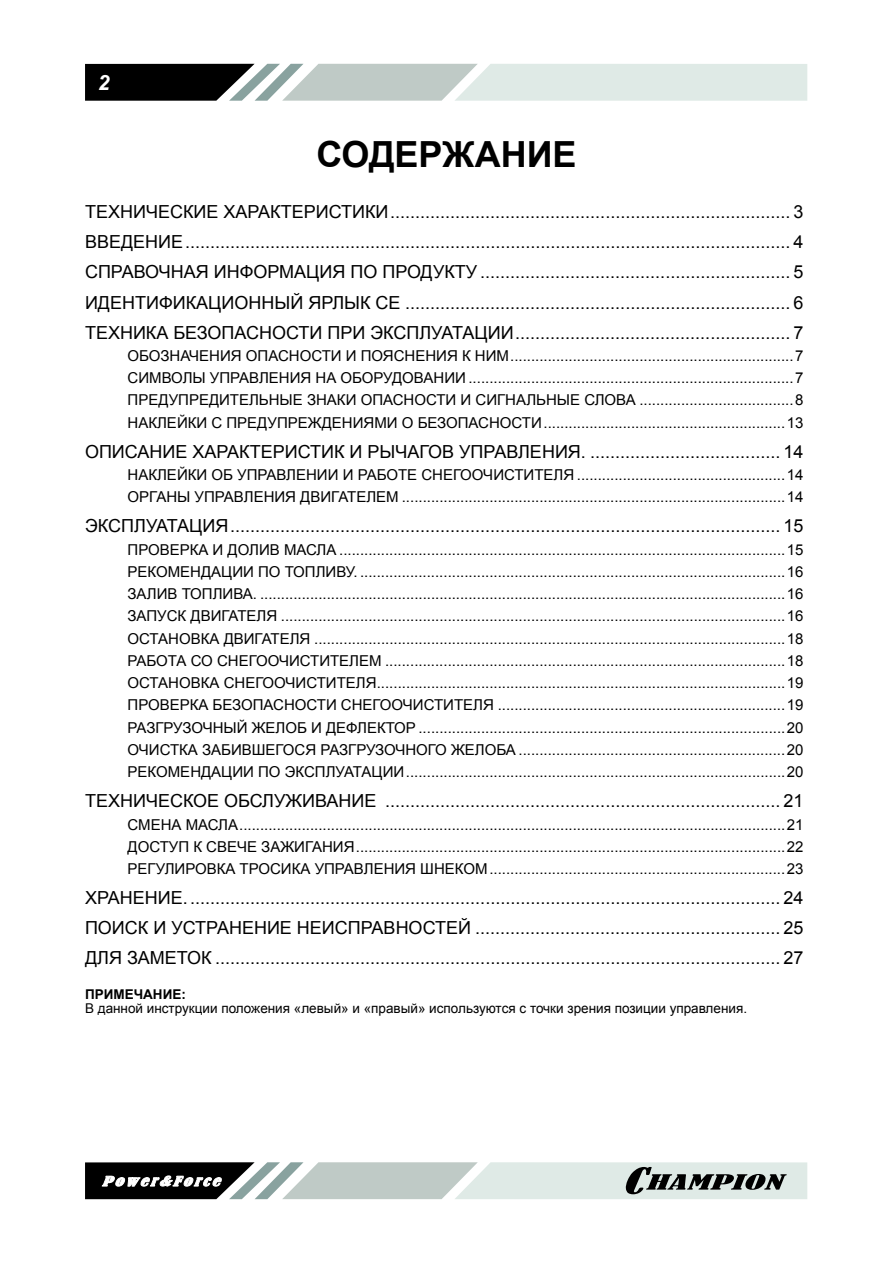
<style>
.page{position:relative;width:893px;height:1263px;background:#fff}
.page>*{position:absolute;margin:0;border:0;box-sizing:border-box;transform-origin:0 0}
.t1{font:700 36px "Arial";color:#000}
.t2{font:italic 700 21px "Arial";color:#fff}
.t3{font:18px/30.2px "Arial";color:#000;text-align:justify}
.t4{font:15px/22.2px "Arial";color:#000;text-align:justify}
.t5{font:13.5px "Arial";letter-spacing:-.01em;color:#000}
.t6{font:700 13.5px "Arial";color:#000}
</style>
<div class="page">
<svg style="left:85px;top:64px;width:722px;height:37px;background:#a9b1ae"></svg>
<svg style="left:85px;top:1162px;width:722px;height:37px;background:#a3aaa8"></svg>
<h2 class="t2" style="left:98px;top:69px;width:13px">2</h2>
<h1 class="t1" style="left:316px;top:130px;width:262px">СОДЕРЖАНИЕ</h1>
<p class="t3" style="left:85px;top:197px;width:720px">Технические характеристики................................................................................ 3<br>Введение......................................................................................................................... 4<br>Справочная информация по продукту .............................................................. 5<br>Идентификационный ярлык CE ............................................................................. 6<br>Техника безопасности при эксплуатации....................................................... 7</p>
<p class="t4" style="left:128px;top:345px;width:677px">Обозначения опасности и пояснения к ним....................................................................7<br>Символы управления на оборудовании ..............................................................................7<br>Предупредительные знаки опасности и сигнальные слова .....................................8<br>Наклейки с предупреждениями о безопасности..........................................................13</p>
<p class="t3" style="left:85px;top:437px;width:720px">Описание характеристик и рычагов управления. ...................................... 14</p>
<p class="t4" style="left:128px;top:464px;width:677px">Наклейки об управлении и работе снегоочистителя ..................................................14<br>Органы управления двигателем ............................................................................................14</p>
<p class="t3" style="left:85px;top:511px;width:720px">Эксплуатация.............................................................................................................. 15</p>
<p class="t4" style="left:128px;top:538px;width:678px">Проверка и долив масла ...........................................................................................................15<br>Рекомендации по топливу. ......................................................................................................16<br>Залив топлива. ..............................................................................................................................16<br>Запуск двигателя .........................................................................................................................16<br>Остановка двигателя .................................................................................................................18<br>Работа со снегоочистителем ................................................................................................18<br>Остановка снегоочистителя..................................................................................................19<br>Проверка безопасности снегоочистителя .....................................................................19<br>Разгрузочный желоб и дефлектор ........................................................................................20<br>Очистка забившегося разгрузочного желоба ................................................................20<br>Рекомендации по эксплуатации...........................................................................................20</p>
<p class="t3" style="left:85px;top:786px;width:720px">Техническое обслуживание ............................................................................... 21</p>
<p class="t4" style="left:128px;top:813px;width:677px">Смена масла...................................................................................................................................21<br>Доступ к свечЕ зажигания.......................................................................................................22<br>Регулировка тросика управления шнеком.......................................................................23</p>
<p class="t3" style="left:85px;top:883px;width:720px">Хранение....................................................................................................................... 24<br>Поиск и устранение неисправностей ............................................................. 25<br>Для заметок ................................................................................................................. 27</p>
<p class="t6" style="left:85px;top:985px;width:102px">ПРИМЕЧАНИЕ:</p>
<p class="t5" style="left:85px;top:1000px;width:663px">В данной инструкции положения «левый» и «правый» используются с точки зрения позиции управления.</p>
</div>
